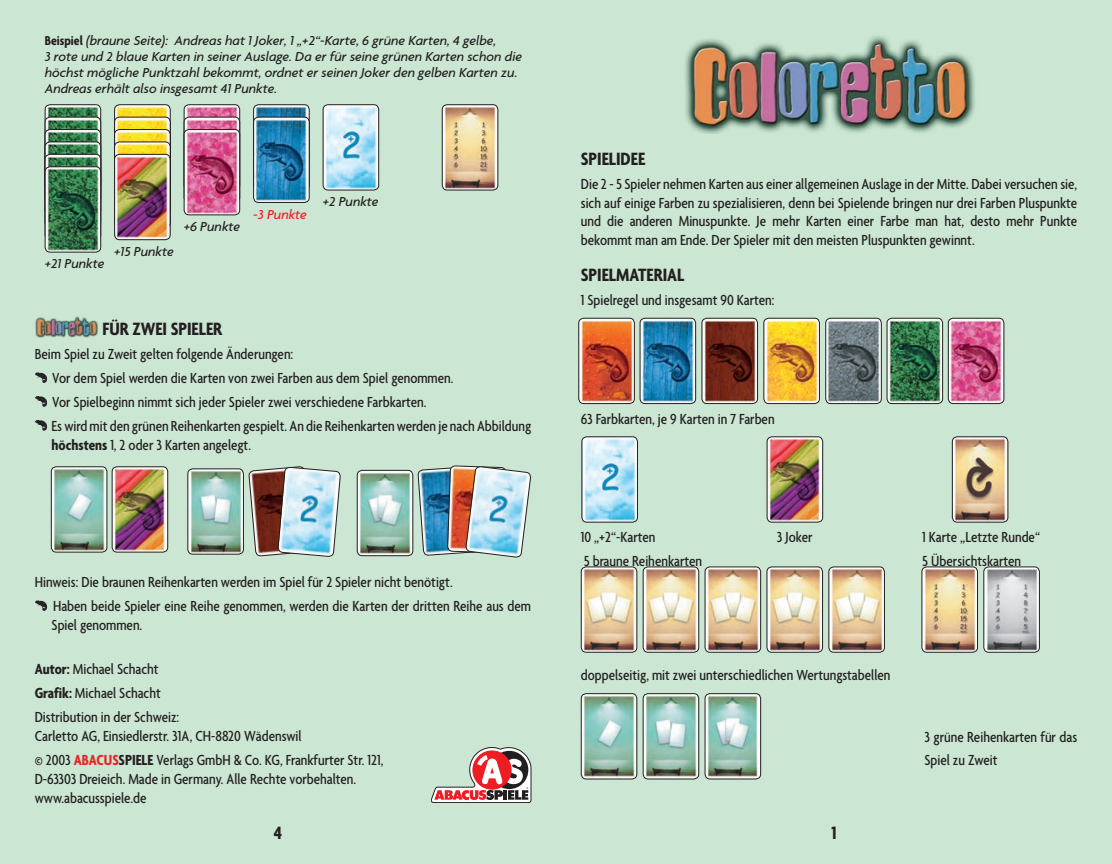
<style>
.page{position:relative;width:1112px;height:864px;background:#fff}
.page>*{position:absolute;margin:0;border:0;box-sizing:border-box;transform-origin:0 0}
.t1{font:700 condensed 19.25px "Agenda";color:#231f20}
.t2{font:500 condensed 15.75px/23.8px "Agenda";color:#231f20}
.t3{font:italic 500 14px/15.8px "Agenda";color:#231f20}
.t4{font:italic 500 14px "Agenda";color:#ee1d23}
.s1{font-weight:700;font-style:normal;font-stretch:condensed}
.s2{font-weight:700}
.s3{font-weight:700;color:#e92325}
</style>
<div class="page">
<div style="left:0;top:0;width:1111px;height:863px;background:#cbe6d3"></div>
<img style="left:685px;top:36px;width:290px;height:97px">
<img style="left:580px;top:319px;width:54px;height:84px">
<div style="left:578px;top:317px;width:56px;height:87px;border:1px solid #231f20;border-radius:5px"></div>
<img style="left:641px;top:319px;width:53px;height:83px">
<div style="left:639px;top:317px;width:57px;height:87px;border:1px solid #231f20;border-radius:5px"></div>
<img style="left:703px;top:319px;width:54px;height:84px">
<div style="left:701px;top:317px;width:56px;height:87px;border:1px solid #231f20;border-radius:5px"></div>
<img style="left:765px;top:319px;width:54px;height:84px">
<div style="left:763px;top:317px;width:56px;height:87px;border:1px solid #231f20;border-radius:5px"></div>
<img style="left:827px;top:319px;width:52px;height:83px">
<div style="left:825px;top:317px;width:56px;height:87px;border:1px solid #231f20;border-radius:5px"></div>
<img style="left:888px;top:319px;width:54px;height:84px">
<div style="left:886px;top:317px;width:56px;height:87px;border:1px solid #231f20;border-radius:5px"></div>
<img style="left:949px;top:319px;width:53px;height:83px">
<div style="left:947px;top:317px;width:57px;height:87px;border:1px solid #231f20;border-radius:5px"></div>
<img style="left:582px;top:566px;width:54px;height:86px">
<div style="left:580px;top:566px;width:57px;height:86px;border:1px solid #231f20;border-radius:5px"></div>
<img style="left:644px;top:568px;width:54px;height:84px">
<div style="left:642px;top:566px;width:57px;height:86px;border:1px solid #231f20;border-radius:5px"></div>
<img style="left:706px;top:568px;width:54px;height:84px">
<div style="left:704px;top:566px;width:57px;height:86px;border:1px solid #231f20;border-radius:5px"></div>
<img style="left:768px;top:566px;width:54px;height:86px">
<div style="left:766px;top:566px;width:56px;height:86px;border:1px solid #231f20;border-radius:5px"></div>
<img style="left:828px;top:566px;width:56px;height:86px">
<div style="left:828px;top:566px;width:56px;height:86px;border:1px solid #231f20;border-radius:5px"></div>
<img style="left:923px;top:566px;width:54px;height:86px">
<div style="left:921px;top:566px;width:56px;height:86px;border:1px solid #231f20;border-radius:5px"></div>
<img style="left:983px;top:566px;width:55px;height:86px">
<div style="left:983px;top:566px;width:56px;height:86px;border:1px solid #231f20;border-radius:5px"></div>
<img style="left:582px;top:693px;width:53px;height:84px">
<div style="left:580px;top:693px;width:57px;height:86px;border:1px solid #231f20;border-radius:5px"></div>
<img style="left:644px;top:693px;width:53px;height:84px">
<div style="left:642px;top:693px;width:57px;height:86px;border:1px solid #231f20;border-radius:5px"></div>
<img style="left:706px;top:693px;width:53px;height:84px">
<div style="left:704px;top:693px;width:57px;height:86px;border:1px solid #231f20;border-radius:5px"></div>
<img style="left:768px;top:436px;width:53px;height:86px">
<div style="left:766px;top:436px;width:57px;height:86px;border:1px solid #231f20;border-radius:5px"></div>
<img style="left:583px;top:436px;width:54px;height:86px">
<div style="left:581px;top:436px;width:56px;height:86px;border:1px solid #231f20;border-radius:5px"></div>
<img style="left:953px;top:436px;width:54px;height:86px">
<div style="left:951px;top:436px;width:57px;height:86px;border:1px solid #231f20;border-radius:5px"></div>
<img style="left:35px;top:316px;width:63px;height:22px">
<svg style="left:35px;top:372px;width:4px;height:5px"></svg>
<svg style="left:35px;top:396px;width:4px;height:5px"></svg>
<svg style="left:35px;top:420px;width:4px;height:5px"></svg>
<svg style="left:35px;top:600px;width:4px;height:5px"></svg>
<img style="left:52px;top:466px;width:55px;height:86px">
<div style="left:51px;top:466px;width:56px;height:86px;border:1px solid #231f20;border-radius:5px"></div>
<img style="left:112px;top:466px;width:54px;height:85px">
<div style="left:112px;top:466px;width:56px;height:86px;border:1px solid #231f20;border-radius:5px"></div>
<img style="left:189px;top:470px;width:54px;height:84px">
<div style="left:187px;top:468px;width:57px;height:86px;border:1px solid #231f20;border-radius:5px"></div>
<svg style="left:249px;top:466px;width:92px;height:91px;background:#a3a9ad"></svg>
<img style="left:357px;top:471px;width:54px;height:83px">
<div style="left:357px;top:469px;width:56px;height:87px;border:1px solid #231f20;border-radius:5px"></div>
<img style="left:418px;top:465px;width:113px;height:93px">
<img style="left:443px;top:106px;width:54px;height:84px">
<div style="left:441px;top:104px;width:57px;height:86px;border:1px solid #231f20;border-radius:5px"></div>
<img style="left:116px;top:106px;width:53px;height:11px">
<div style="left:114px;top:104px;width:57px;height:86px;border:1px solid #231f20;border-radius:5px"></div>
<img style="left:115px;top:117px;width:55px;height:12px">
<div style="left:114px;top:117px;width:57px;height:86px;border:1px solid #231f20;border-radius:5px"></div>
<img style="left:115px;top:129px;width:55px;height:13px">
<div style="left:114px;top:129px;width:57px;height:86px;border:1px solid #231f20;border-radius:5px"></div>
<img style="left:116px;top:143px;width:53px;height:11px">
<div style="left:114px;top:141px;width:57px;height:87px;border:1px solid #231f20;border-radius:5px"></div>
<img style="left:115px;top:154px;width:54px;height:84px">
<div style="left:114px;top:154px;width:57px;height:86px;border:1px solid #231f20;border-radius:5px"></div>
<img style="left:184px;top:106px;width:54px;height:11px">
<div style="left:184px;top:104px;width:56px;height:86px;border:1px solid #231f20;border-radius:5px"></div>
<img style="left:184px;top:117px;width:55px;height:12px">
<div style="left:184px;top:117px;width:56px;height:86px;border:1px solid #231f20;border-radius:5px"></div>
<img style="left:184px;top:129px;width:55px;height:86px">
<div style="left:184px;top:129px;width:56px;height:86px;border:1px solid #231f20;border-radius:5px"></div>
<img style="left:255px;top:105px;width:54px;height:12px">
<div style="left:253px;top:104px;width:56px;height:86px;border:1px solid #231f20;border-radius:5px"></div>
<img style="left:254px;top:117px;width:55px;height:85px">
<div style="left:253px;top:117px;width:56px;height:86px;border:1px solid #231f20;border-radius:5px"></div>
<img style="left:324px;top:106px;width:54px;height:84px">
<div style="left:322px;top:104px;width:57px;height:86px;border:1px solid #231f20;border-radius:5px"></div>
<img style="left:45px;top:106px;width:54px;height:11px">
<div style="left:45px;top:104px;width:56px;height:86px;border:1px solid #231f20;border-radius:5px"></div>
<img style="left:45px;top:117px;width:55px;height:12px">
<div style="left:45px;top:117px;width:56px;height:86px;border:1px solid #231f20;border-radius:5px"></div>
<img style="left:45px;top:129px;width:55px;height:13px">
<div style="left:45px;top:129px;width:56px;height:86px;border:1px solid #231f20;border-radius:5px"></div>
<img style="left:45px;top:142px;width:54px;height:12px">
<div style="left:45px;top:141px;width:56px;height:87px;border:1px solid #231f20;border-radius:5px"></div>
<img style="left:45px;top:154px;width:55px;height:13px">
<div style="left:45px;top:154px;width:56px;height:86px;border:1px solid #231f20;border-radius:5px"></div>
<img style="left:45px;top:167px;width:55px;height:85px">
<div style="left:45px;top:166px;width:56px;height:86px;border:1px solid #231f20;border-radius:5px"></div>
<svg style="left:431px;top:747px;width:100px;height:55px"></svg>
<p class="t3" style="left:45px;top:33px;width:479px"><span class="s1">Beispiel</span> (braune Seite): Andreas hat 1 Joker, 1 „+2“-Karte, 6 grüne Karten, 4 gelbe,<br>3 rote und 2 blaue Karten in seiner Auslage. Da er für seine grünen Karten schon die höchst mögliche Punktzahl bekommt, ordnet er seinen Joker den gelben Karten zu.<br>Andreas erhält also insgesamt 41 Punkte.</p>
<p class="t3" style="left:45px;top:256px;width:61px">+21 Punkte</p>
<p class="t3" style="left:114px;top:243px;width:61px">+15 Punkte</p>
<p class="t3" style="left:184px;top:218px;width:58px">+6 Punkte</p>
<p class="t4" style="left:253px;top:206px;width:55px">-3 Punkte</p>
<p class="t3" style="left:322px;top:194px;width:57px">+2 Punkte</p>
<p class="t1" style="left:102px;top:318px;width:121px">FÜR ZWEI SPIELER</p>
<p class="t2" style="left:51px;top:343px;width:481px;text-indent:-17px">Beim Spiel zu Zweit gelten folgende Änderungen:<br>Vor dem Spiel werden die Karten von zwei Farben aus dem Spiel genommen.<br>Vor Spielbeginn nimmt sich jeder Spieler zwei verschiedene Farbkarten.<br>Es wird mit den grünen Reihenkarten gespielt. An die Reihenkarten werden je nach Abbildung</p>
<p class="t2" style="left:52px;top:433px;width:201px"><span class="s2">höchstens</span> 1, 2 oder 3 Karten angelegt.</p>
<p class="t2" style="left:53px;top:571px;width:479px;text-indent:-18px">Hinweis: Die braunen Reihenkarten werden im Spiel für 2 Spieler nicht benötigt.<br>Haben beide Spieler eine Reihe genommen, werden die Karten der dritten Reihe aus dem</p>
<p class="t2" style="left:52px;top:613px;width:92px">Spiel genommen.</p>
<p class="t2" style="left:35px;top:658px;width:146px"><span class="s2">Autor:</span> Michael Schacht<br><span class="s2">Grafik:</span> Michael Schacht<br>Distribution in der Schweiz:</p>
<p class="t2" style="left:35px;top:724px;width:350px">Carletto AG, Einsiedlerstr. 31A, CH-8820 Wädenswil<br>© 2003 <span class="s3">ABACUS</span><span class="s2">SPIELE</span> Verlags GmbH &amp; Co. KG, Frankfurter Str. 121,</p>
<p class="t2" style="left:35px;top:769px;width:323px;line-height:18.9px">D-63303 Dreieich. Made in Germany. Alle Rechte vorbehalten. www.abacusspiele.de</p>
<p class="t1" style="left:580px;top:148px;width:66px">SPIELIDEE</p>
<p class="t2" style="left:580px;top:175px;width:498px;line-height:18.9px;text-align:justify">Die 2 - 5 Spieler nehmen Karten aus einer allgemeinen Auslage in der Mitte. Dabei versuchen sie, sich auf einige Farben zu spezialisieren, denn bei Spielende bringen nur drei Farben Pluspunkte und die anderen Minuspunkte. Je mehr Karten einer Farbe man hat, desto mehr Punkte bekommt man am Ende. Der Spieler mit den meisten Pluspunkten gewinnt.</p>
<p class="t1" style="left:580px;top:265px;width:105px">SPIELMATERIAL</p>
<p class="t2" style="left:580px;top:289px;width:195px">1 Spielregel und insgesamt 90 Karten:</p>
<p class="t2" style="left:580px;top:407px;width:195px">63 Farbkarten, je 9 Karten in 7 Farben</p>
<p class="t2" style="left:580px;top:526px;width:76px">10 „+2“-Karten</p>
<p class="t2" style="left:776px;top:526px;width:37px">3 Joker</p>
<p class="t2" style="left:922px;top:526px;width:119px">1 Karte „Letzte Runde“</p>
<p class="t2" style="left:583px;top:550px;width:120px">5 braune Reihenkarten</p>
<p class="t2" style="left:922px;top:550px;width:100px">5 Übersichtskarten</p>
<p class="t2" style="left:580px;top:663px;width:311px">doppelseitig, mit zwei unterschiedlichen Wertungstabellen</p>
<p class="t2" style="left:924px;top:726px;width:154px;line-height:22.8px">3 grüne Reihenkarten für das<br>Spiel zu Zweit</p>
<p class="t1" style="left:274px;top:822px;width:10px">4</p>
<p class="t1" style="left:831px;top:822px;width:7px">1</p>
</div>
